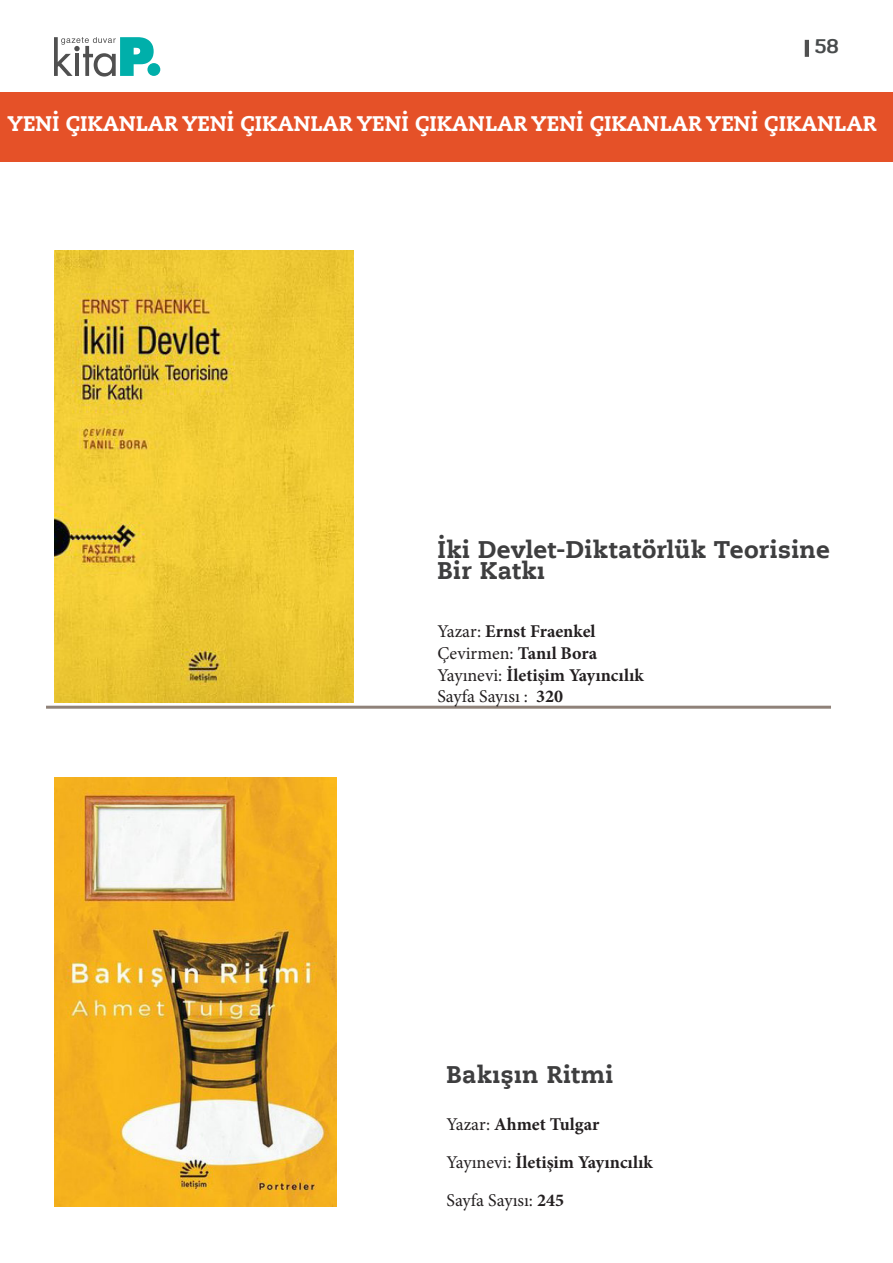
<style>
.page{position:relative;width:893px;height:1263px;background:#fff}
.page>*{position:absolute;margin:0;border:0;box-sizing:border-box;transform-origin:0 0}
.KITAPISIM{font:700 24px/20.2px "Caecilia LT Std Roman";letter-spacing:.01em;color:#3e3e3f}
.BASLIK{font:700 21px "Caecilia LT Std Roman";color:#fff}
.t1{font:500 21px "Pridi";color:#484b4c}
.KITAPISIM-2{font:700 18px/38.4px "Minion Pro";color:#231f20}
.t2{font:18px "Minion Pro";color:#231f20}
.s1{font-weight:400}
.s2{font-weight:700}
</style>
<div class="page">
<svg style="left:54px;top:37px;width:100px;height:40px"></svg>
<div style="left:147px;top:63px;width:13px;height:13px;background:#00afaa;border-radius:50%"></div>
<hr style="left:805px;top:40px;width:4px;height:17px;background:#505050">
<hr style="left:46px;top:706px;width:785px;height:3px;background:#8f8279">
<img style="left:55px;top:777px;width:282px;height:429px">
<img style="left:55px;top:251px;width:298px;height:451px">
<div style="left:0;top:92px;width:893px;height:70px;background:#e55128"></div>
<p class="t1" style="left:815px;top:31px;width:26px">58</p>
<p class="BASLIK" style="left:7px;top:110px;width:870px">YENİ ÇIKANLAR YENİ ÇIKANLAR YENİ ÇIKANLAR YENİ ÇIKANLAR YENİ ÇIKANLAR</p>
<p class="KITAPISIM" style="left:437px;top:540px;width:394px">İki Devlet-Diktatörlük Teorisine<br>Bir Katkı</p>
<p class="KITAPISIM-2" style="left:437px;top:612px;width:160px"><span class="s1">Yazar:</span> Ernst Fraenkel</p>
<p class="KITAPISIM-2" style="left:437px;top:642px;width:208px;line-height:21.6px"><span class="s1">Çevirmen:</span> Tanıl Bora<br><span class="s1">Yayınevi:</span> İletişim Yayıncılık</p>
<p class="t2" style="left:437px;top:684px;width:127px">Sayfa Sayısı : <span class="s2">320</span></p>
<p class="KITAPISIM" style="left:446px;top:1064px;width:168px">Bakışın Ritmi</p>
<p class="KITAPISIM-2" style="left:446px;top:1104px;width:208px"><span class="s1">Yazar:</span> Ahmet Tulgar<br><span class="s1">Yayınevi:</span> İletişim Yayıncılık<br><span class="s1">Sayfa Sayısı:</span> 245</p>
</div>
